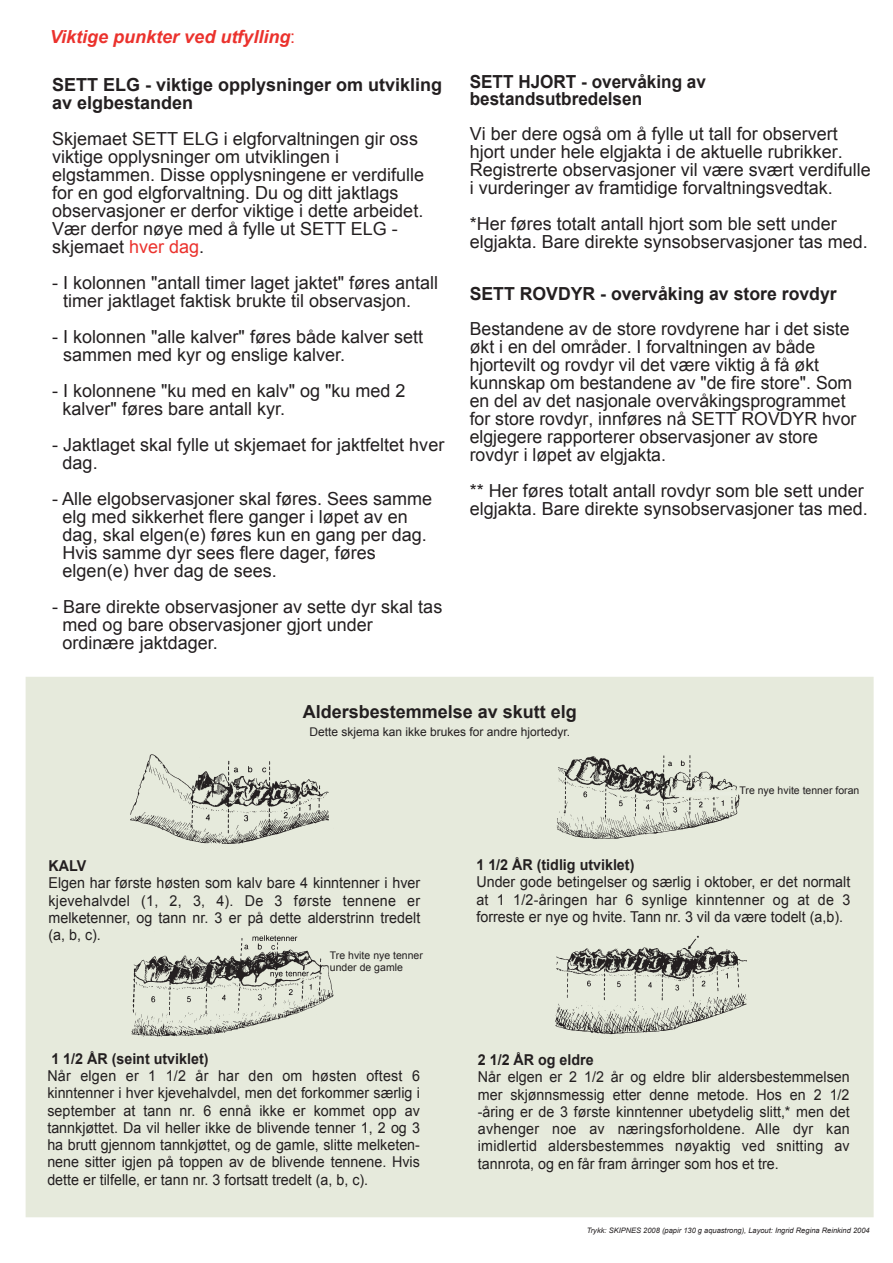
<style>
.page{position:relative;width:893px;height:1263px;background:#fff}
.page>*{position:absolute;margin:0;border:0;box-sizing:border-box;transform-origin:0 0}
.t1{font:18px/18px "Arial";color:#231f20}
.t2{font:700 18px/18px "Arial";color:#231f20}
.t3{font:700 18px/17.2px "Arial";color:#231f20;scale:.95 1}
.t4{font:italic 700 18px "Arial";color:#eb322d}
.t5{font:15px/17.2px "Arial";color:#231f20;text-align:justify;scale:.95 1}
.t6{font:700 15px "Arial";color:#231f20;scale:.95 1}
.t7{font:12px "Arial";color:#231f20}
.t8{font:10.5px/12.6px "Arial";color:#231f20}
.t9{font:italic 7.5px "Arial";color:#231f20}
.s1{font-weight:400;font-style:normal}
.s2{color:#eb322d}
</style>
<div class="page">
<div style="left:26px;top:677px;width:848px;height:540px;background:#e6eadc"></div>
<img style="left:130px;top:754px;width:199px;height:90px">
<img style="left:556px;top:755px;width:184px;height:84px">
<img style="left:131px;top:935px;width:203px;height:102px">
<img style="left:555px;top:935px;width:192px;height:100px">
<svg style="left:671px;top:789px;width:5px;height:6px"></svg>
<div style="left:677px;top:790px;width:59px;height:7px;background:#e8ece0"></div>
<p class="t4" style="left:50px;top:25px;width:247px">Viktige punkter ved utfylling<span class="s1">:</span></p>
<p class="t2" style="left:52px;top:76px;width:392px">SETT ELG - viktige opplysninger om utvikling av elgbestanden</p>
<p class="t1" style="left:52px;top:129px;width:374px">Skjemaet SETT ELG i elgforvaltningen gir oss viktige opplysninger om utviklingen i elgstammen. Disse opplysningene er verdifulle for en god elgforvaltning. Du og ditt jaktlags observasjoner er derfor viktige i dette arbeidet.<br>Vær derfor nøye med å fylle ut SETT ELG - skjemaet <span class="s2">hver dag</span>.</p>
<p class="t1" style="left:63px;top:273px;width:376px;text-indent:-11px">- I kolonnen "antall timer laget jaktet" føres antall timer jaktlaget faktisk brukte til observasjon.</p>
<p class="t1" style="left:63px;top:327px;width:361px;text-indent:-11px">- I kolonnen "alle kalver" føres både kalver sett sammen med kyr og enslige kalver.</p>
<p class="t1" style="left:63px;top:381px;width:344px;text-indent:-10px">- I kolonnene "ku med en kalv" og "ku med 2 kalver" føres bare antall kyr.</p>
<p class="t1" style="left:63px;top:435px;width:383px;text-indent:-10px">- Jaktlaget skal fylle ut skjemaet for jaktfeltet hver dag.</p>
<p class="t1" style="left:63px;top:489px;width:371px;text-indent:-10px">- Alle elgobservasjoner skal føres. Sees samme elg med sikkerhet flere ganger i løpet av en dag, skal elgen(e) føres kun en gang per dag.<br>Hvis samme dyr sees flere dager, føres elgen(e) hver dag de sees.</p>
<p class="t1" style="left:63px;top:597px;width:381px;text-indent:-10px">- Bare direkte observasjoner av sette dyr skal tas med og bare observasjoner gjort under ordinære jaktdager.</p>
<p class="t3" style="left:470px;top:73px;width:250px">SETT HJORT - overvåking av bestandsutbredelsen</p>
<p class="t1" style="left:470px;top:125px;width:403px">Vi ber dere også om å fylle ut tall for observert hjort under hele elgjakta i de aktuelle rubrikker.<br>Registrerte observasjoner vil være svært verdifulle i vurderinger av framtidige forvaltningsvedtak.</p>
<p class="t1" style="left:470px;top:215px;width:400px">*Her føres totalt antall hjort som ble sett under elgjakta. Bare direkte synsobservasjoner tas med.</p>
<p class="t2" style="left:470px;top:285px;width:368px">SETT ROVDYR - overvåking av store rovdyr</p>
<p class="t1" style="left:470px;top:320px;width:388px">Bestandene av de store rovdyrene har i det siste økt i en del områder. I forvaltningen av både hjortevilt og rovdyr vil det være viktig å få økt kunnskap om bestandene av "de fire store". Som en del av det nasjonale overvåkingsprogrammet for store rovdyr, innføres nå SETT ROVDYR hvor elgjegere rapporterer observasjoner av store rovdyr i løpet av elgjakta.</p>
<p class="t1" style="left:470px;top:482px;width:400px">** Her føres totalt antall rovdyr som ble sett under elgjakta. Bare direkte synsobservasjoner tas med.</p>
<p class="t2" style="left:303px;top:703px;width:276px">Aldersbestemmelse av skutt elg</p>
<p class="t7" style="left:309px;top:724px;width:262px">Dette skjema kan ikke brukes for andre hjortedyr.</p>
<p class="t8" style="left:739px;top:784px;width:121px">Tre nye hvite tenner foran</p>
<p class="t6" style="left:49px;top:856px;width:41px">KALV</p>
<p class="t5" style="left:49px;top:875px;width:393px">Elgen har første høsten som kalv bare 4 kinntenner i hver kjevehalvdel (1, 2, 3, 4). De 3 første tennene er melketenner, og tann nr. 3 er på dette alderstrinn tredelt (a, b, c).</p>
<p class="t8" style="left:330px;top:949px;width:94px">Tre hvite nye tenner under de gamle</p>
<p class="t6" style="left:51px;top:1048px;width:167px">1 1/2 ÅR (seint utviklet)</p>
<p class="t5" style="left:47px;top:1067px;width:394px">Når elgen er 1 1/2 år har den om høsten oftest 6 kinntenner i hver kjevehalvdel, men det forkommer særlig i september at tann nr. 6 ennå ikke er kommet opp av tannkjøttet. Da vil heller ikke de blivende tenner 1, 2 og 3 ha brutt gjennom tannkjøttet, og de gamle, slitte melketen&shy;nene sitter igjen på toppen av de blivende tennene. Hvis dette er tilfelle, er tann nr. 3 fortsatt tredelt (a, b, c).</p>
<p class="t6" style="left:476px;top:855px;width:168px">1 1/2 ÅR (tidlig utviklet)</p>
<p class="t5" style="left:476px;top:873px;width:395px">Under gode betingelser og særlig i oktober, er det normalt at 1 1/2-åringen har 6 synlige kinntenner og at de 3 forreste er nye og hvite. Tann nr. 3 vil da være todelt (a,b).</p>
<p class="t6" style="left:478px;top:1050px;width:124px">2 1/2 ÅR og eldre</p>
<p class="t5" style="left:478px;top:1068px;width:393px">Når elgen er 2 1/2 år og eldre blir aldersbestemmelsen mer skjønnsmessig etter denne metode. Hos en 2 1/2 -åring er de 3 første kinntenner ubetydelig slitt,* men det avhenger noe av næringsforholdene. Alle dyr kan imidlertid aldersbestemmes nøyaktig ved snitting av tannrota, og en får fram årringer som hos et tre.</p>
<p class="t9" style="left:587px;top:1225px;width:284px">Trykk: SKIPNES 2008 (papir 130 g aquastrong), Layout: Ingrid Regina Reinkind 2004</p>
</div>
